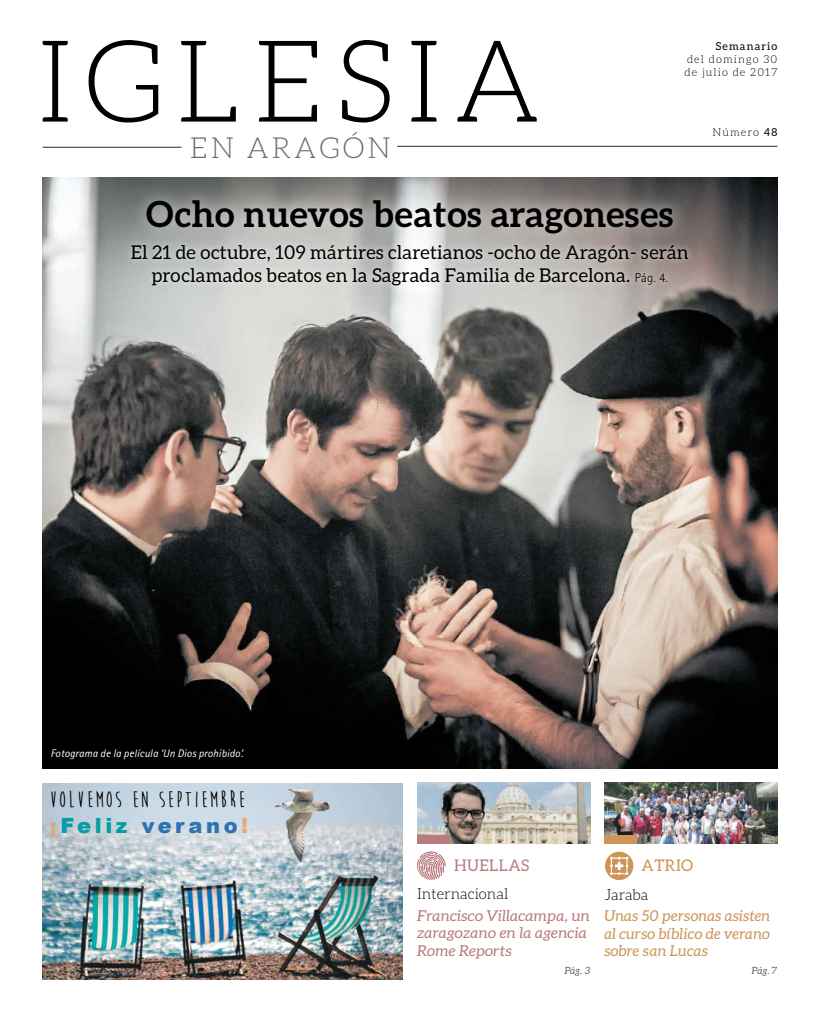
<style>
.page{position:relative;width:820px;height:1021px;background:#fff}
.page>*{position:absolute;margin:0;border:0;box-sizing:border-box;transform-origin:0 0}
.t1{font:300 114px "Aleo";letter-spacing:.1em;color:#000}
.t2{font:700 36px "Aleo";letter-spacing:.01em;color:#000}
.t3{font:300 29px "Aleo";letter-spacing:.1em;color:#6d6e71}
.t4{font:700 23px "Moon Flower";letter-spacing:.1em;color:#000}
.t5{font:900 21px "Arial";letter-spacing:.17em;color:#2d72b3}
.t6{font:19px/23px "Aleo";letter-spacing:.01em;color:#000;text-align:center}
.t7{font:16px "Aleo";letter-spacing:.025em;color:#b87c7e}
.t8{font:16px "Aleo";letter-spacing:.025em;color:#ce9458}
.t9{font:italic 15px/17.3px "Aleo";letter-spacing:.01em;color:#ce9458;text-align:justify}
.t10{font:italic 15px/17.3px "Aleo";letter-spacing:.01em;color:#b87c7e;scale:1.04 1}
.t11{font:300 15px "Aleo";color:#000}
.t12{font:italic 11px "Rotis Sans Serif";letter-spacing:.01em;color:#fff}
.t13{font:300 11px/13.2px "Aleo";letter-spacing:.1em;color:#000}
.t14{font:11px "Aleo";letter-spacing:.1em;color:#000}
.t15{font:italic 300 10px "Aleo";letter-spacing:-.01em;color:#000}
.s1{font-weight:400}
.s2{font-family:"Rotis Sans Serif";font-weight:300;font-size:13px}
.s3{color:#dbab75}
.s4{color:#019ea4}
.s5{color:#e6aa6b}
</style>
<div class="page">
<svg style="left:417px;top:851px;width:28px;height:29px"></svg>
<hr style="left:43px;top:147px;width:138px;height:1px;background:#000">
<hr style="left:397px;top:146px;width:380px;height:1px;background:#000">
<img style="left:604px;top:782px;width:173px;height:61px">
<div style="left:604px;top:835px;width:33px;height:8px;background:#ce9458"></div>
<svg style="left:605px;top:851px;width:28px;height:29px"></svg>
<img style="left:417px;top:782px;width:173px;height:61px">
<div style="left:417px;top:834px;width:33px;height:9px;background:#b87c7e"></div>
<img style="left:43px;top:177px;width:734px;height:591px">
<div style="left:131px;top:185px;width:556px;height:63px;background:#fff;opacity:.75"></div>
<div style="left:126px;top:239px;width:568px;height:53px;background:#fff;opacity:.75"></div>
<img style="left:43px;top:783px;width:360px;height:196px">
<h1 class="t1" style="left:37px;top:20px;width:505px">IGLESIA</h1>
<h3 class="t3" style="left:190px;top:132px;width:202px">EN ARAGÓN</h3>
<p class="t13" style="left:712px;top:126px;width:66px">Número <span class="s1">48</span></p>
<p class="t14" style="left:715px;top:40px;width:63px">Semanario</p>
<p class="t13" style="left:684px;top:53px;width:94px">del domingo 30 de julio de 2017</p>
<h2 class="t2" style="left:146px;top:193px;width:528px">Ocho nuevos beatos aragoneses</h2>
<p class="t6" style="left:131px;top:240px;width:559px">El 21 de octubre, 109 mártires claretianos -ocho de Aragón- serán proclamados beatos en la Sagrada Familia de Barcelona. <span class="s2">Pág. 4.</span></p>
<p class="t12" style="left:50px;top:746px;width:194px">Fotograma de la película ‘Un Dios prohibido’.</p>
<p class="t4" style="left:50px;top:787px;width:196px">VOLVEMOS EN SEPTIEMBRE</p>
<p class="t5" style="left:50px;top:810px;width:200px"><span class="s3">¡</span><span class="s4">Feliz</span> verano<span class="s5">!</span></p>
<p class="t7" style="left:454px;top:855px;width:77px">HUELLAS</p>
<p class="t11" style="left:417px;top:886px;width:93px">Internacional</p>
<p class="t10" style="left:417px;top:906px;width:167px">Francisco Villacampa, un zaragozano en la agencia<br>Rome Reports</p>
<p class="t15" style="left:564px;top:965px;width:27px">Pág. 3</p>
<p class="t8" style="left:641px;top:856px;width:53px">ATRIO</p>
<p class="t11" style="left:604px;top:886px;width:46px">Jaraba</p>
<p class="t9" style="left:604px;top:907px;width:167px">Unas 50 personas asisten al curso bíblico de verano sobre san Lucas</p>
<p class="t15" style="left:751px;top:965px;width:27px">Pág. 7</p>
</div>
